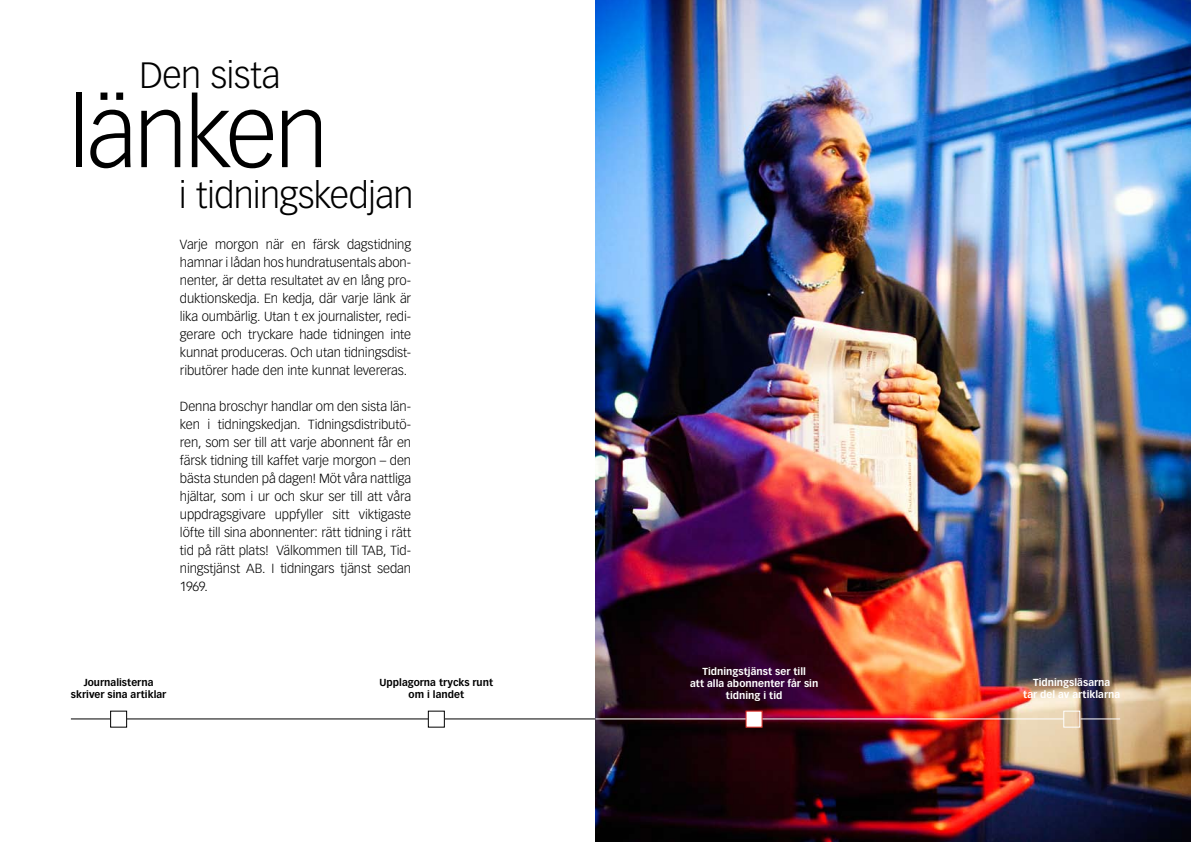
<style>
.page{position:relative;width:1191px;height:842px;background:#fff}
.page>*{position:absolute;margin:0;border:0;box-sizing:border-box;transform-origin:0 0}
.t1{font:300 96px "Vectora LT Std";letter-spacing:-.03em;color:#000}
.t2{font:300 36px "Vectora LT Std";letter-spacing:-.02em;color:#000}
.t3{font:300 13px/18px "Vectora LT Std";letter-spacing:-.01em;color:#000;text-align:justify}
.t4{font:700 10px/12px "Vectora LT Std";letter-spacing:.005em;color:#fff;text-align:center}
.t5{font:700 10px/12px "Vectora LT Std";letter-spacing:.005em;color:#000;text-align:center}
</style>
<div class="page">
<hr style="left:71px;top:718px;width:524px;height:1px;background:#000">
<div style="left:111px;top:711px;width:16px;height:16px;background:#fff"></div>
<div style="left:110px;top:711px;width:17px;height:17px;border:1px solid #000"></div>
<div style="left:428px;top:711px;width:16px;height:16px;background:#fff"></div>
<div style="left:428px;top:711px;width:17px;height:17px;border:1px solid #000"></div>
<img style="left:595px;top:0;width:596px;height:842px">
<hr style="left:595px;top:718px;width:468px;height:1px;background:#fff">
<hr style="left:1080px;top:718px;width:40px;height:1px;background:#fff">
<div style="left:745px;top:711px;width:17px;height:17px;background:#fff"></div>
<div style="left:1063px;top:711px;width:17px;height:17px;border:1px solid #fff"></div>
<h2 class="t2" style="left:139px;top:54px;width:143px">Den sista</h2>
<h1 class="t1" style="left:68px;top:78px;width:261px">länken</h1>
<h2 class="t2" style="left:179px;top:174px;width:236px">i tidningskedjan</h2>
<p class="t3" style="left:180px;top:236px;width:233px">Varje morgon när en färsk dagstidning hamnar i lådan hos hundratusentals abon&shy;nenter, är detta resultatet av en lång pro&shy;duktionskedja. En kedja, där varje länk är lika oumbärlig. Utan t ex journalister, redi&shy;gerare och tryckare hade tidningen inte kunnat produceras. Och utan tidningsdist&shy;ributörer hade den inte kunnat levereras.</p>
<p class="t3" style="left:180px;top:398px;width:233px">Denna broschyr handlar om den sista län&shy;ken i tidningskedjan. Tidningsdistributö&shy;ren, som ser till att varje abonnent får en färsk tidning till kaffet varje morgon – den bästa stunden på dagen! Möt våra nattliga hjältar, som i ur och skur ser till att våra uppdragsgivare uppfyller sitt viktigaste löfte till sina abonnenter: rätt tidning i rätt tid på rätt plats! Välkommen till TAB, Tid&shy;ningstjänst AB. I tidningars tjänst sedan 1969.</p>
<p class="t5" style="left:71px;top:677px;width:97px">Journalisterna skriver sina artiklar</p>
<p class="t5" style="left:379px;top:677px;width:115px">Upplagorna trycks runt om i landet</p>
<p class="t4" style="left:690px;top:665px;width:130px">Tidningstjänst ser till<br>att alla abonnenter får sin tidning i tid</p>
<p class="t4" style="left:1023px;top:677px;width:99px">Tidningsläsarna<br>tar del av artiklarna</p>
</div>
